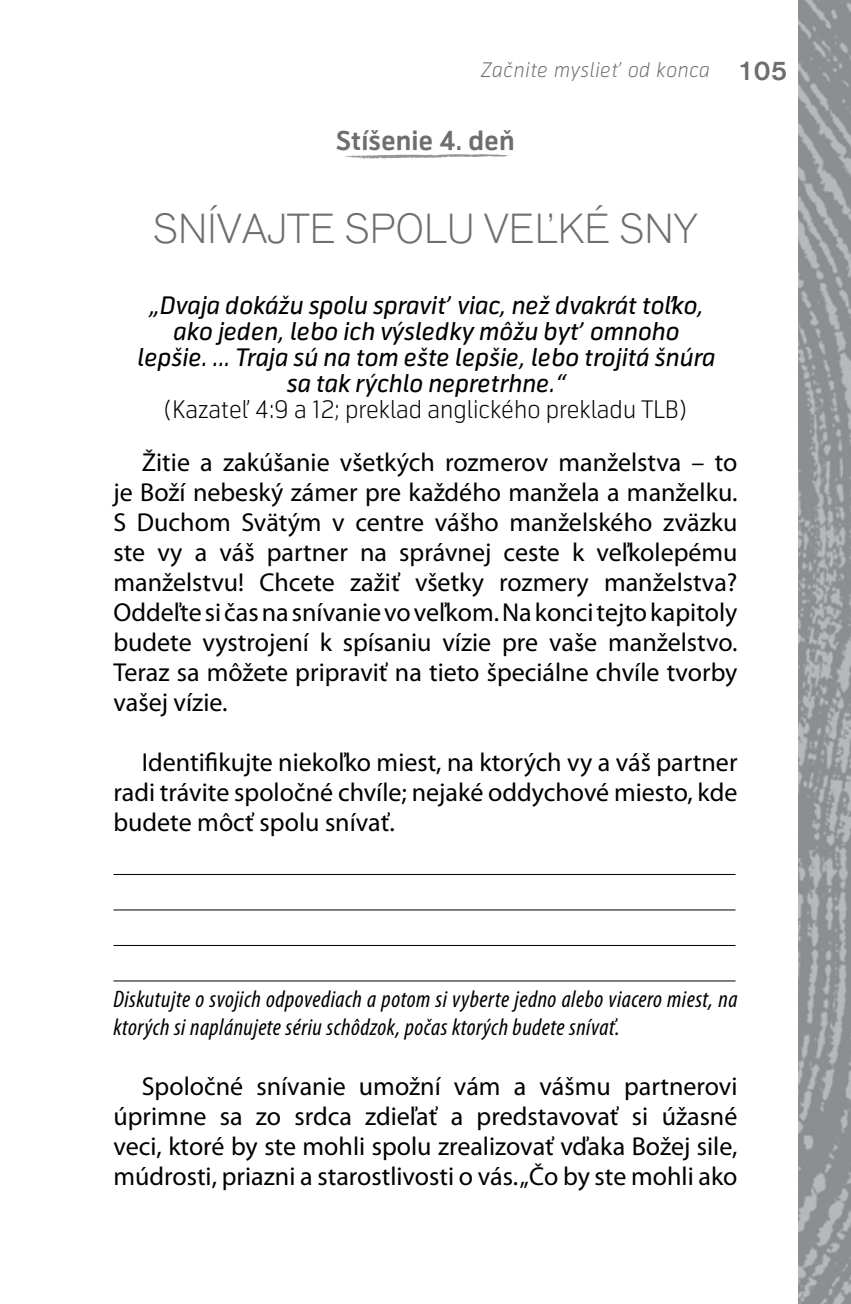
<style>
.page{position:relative;width:851px;height:1304px;background:#fff}
.page>*{position:absolute;margin:0;border:0;box-sizing:border-box;transform-origin:0 0}
.t1{font:300 44px "Accius TCE";color:#6d6e71}
.t2{font:500 28px "Accius TCE";color:#6d6e71}
.t3{font:26px/30px "Myriad Pro";color:#000;text-align:justify}
.t4{font:700 26px "Telenor";color:#6d6e71}
.t5{font:italic 24px/26px "Telenor";color:#000;text-align:center}
.t6{font:italic condensed 24px/28px "Myriad Pro";letter-spacing:.02em;color:#000}
.t7{font:300 24px "Telenor";color:#000}
.t8{font:italic 300 20px "Telenor";letter-spacing:.03em;color:#6d6e71}
</style>
<div class="page">
<hr style="left:113px;top:874px;width:622px;height:1px;background:#000">
<hr style="left:113px;top:909px;width:622px;height:1px;background:#000">
<hr style="left:113px;top:945px;width:622px;height:1px;background:#000">
<hr style="left:113px;top:980px;width:622px;height:1px;background:#000">
<svg style="left:345px;top:154px;width:162px;height:5px"></svg>
<img style="left:798px;top:0;width:52px;height:1304px">
<p class="t8" style="left:480px;top:58px;width:230px">Začnite myslieť od konca</p>
<p class="t4" style="left:336px;top:124px;width:180px">Stíšenie 4. deň</p>
<h1 class="t1" style="left:153px;top:204px;width:546px">SNÍVAJTE SPOLU VEĽKÉ SNY</h1>
<p class="t2" style="left:737px;top:56px;width:52px">105</p>
<p class="t5" style="left:137px;top:293px;width:579px">„Dvaja dokážu spolu spraviť viac, než dvakrát toľko, ako jeden, lebo ich výsledky môžu byť omnoho lepšie. ... Traja sú na tom ešte lepšie, lebo trojitá šnúra sa tak rýchlo nepretrhne.“</p>
<p class="t7" style="left:163px;top:395px;width:525px">(Kazateľ 4:9 a 12; preklad anglického prekladu TLB)</p>
<p class="t3" style="left:113px;top:447px;width:625px;text-indent:28px">Žitie a zakúšanie všetkých rozmerov manželstva – to je Boží nebeský zámer pre každého manžela a manželku.<br>S Duchom Svätým v centre vášho manželského zväzku ste vy a váš partner na správnej ceste k veľkolepému manželstvu! Chcete zažiť všetky rozmery manželstva?<br>Oddeľte si čas na snívanie vo veľkom. Na konci tejto kapitoly budete vystrojení k spísaniu vízie pre vaše manželstvo.<br>Teraz sa môžete pripraviť na tieto špeciálne chvíle tvorby vašej vízie.</p>
<p class="t3" style="left:113px;top:747px;width:625px;text-indent:28px">Identifikujte niekoľko miest, na ktorých vy a váš partner radi trávite spoločné chvíle; nejaké oddychové miesto, kde budete môcť spolu snívať.</p>
<p class="t6" style="left:113px;top:985px;width:625px">Diskutujte o svojich odpovediach a potom si vyberte jedno alebo viacero miest, na ktorých si naplánujete sériu schôdzok, počas ktorých budete snívať.</p>
<p class="t3" style="left:113px;top:1071px;width:625px;text-indent:28px">Spoločné snívanie umožní vám a vášmu partnerovi úprimne sa zo srdca zdieľať a predstavovať si úžasné veci, ktoré by ste mohli spolu zrealizovať vďaka Božej sile, múdrosti, priazni a starostlivosti o vás. „Čo by ste mohli ako</p>
</div>
